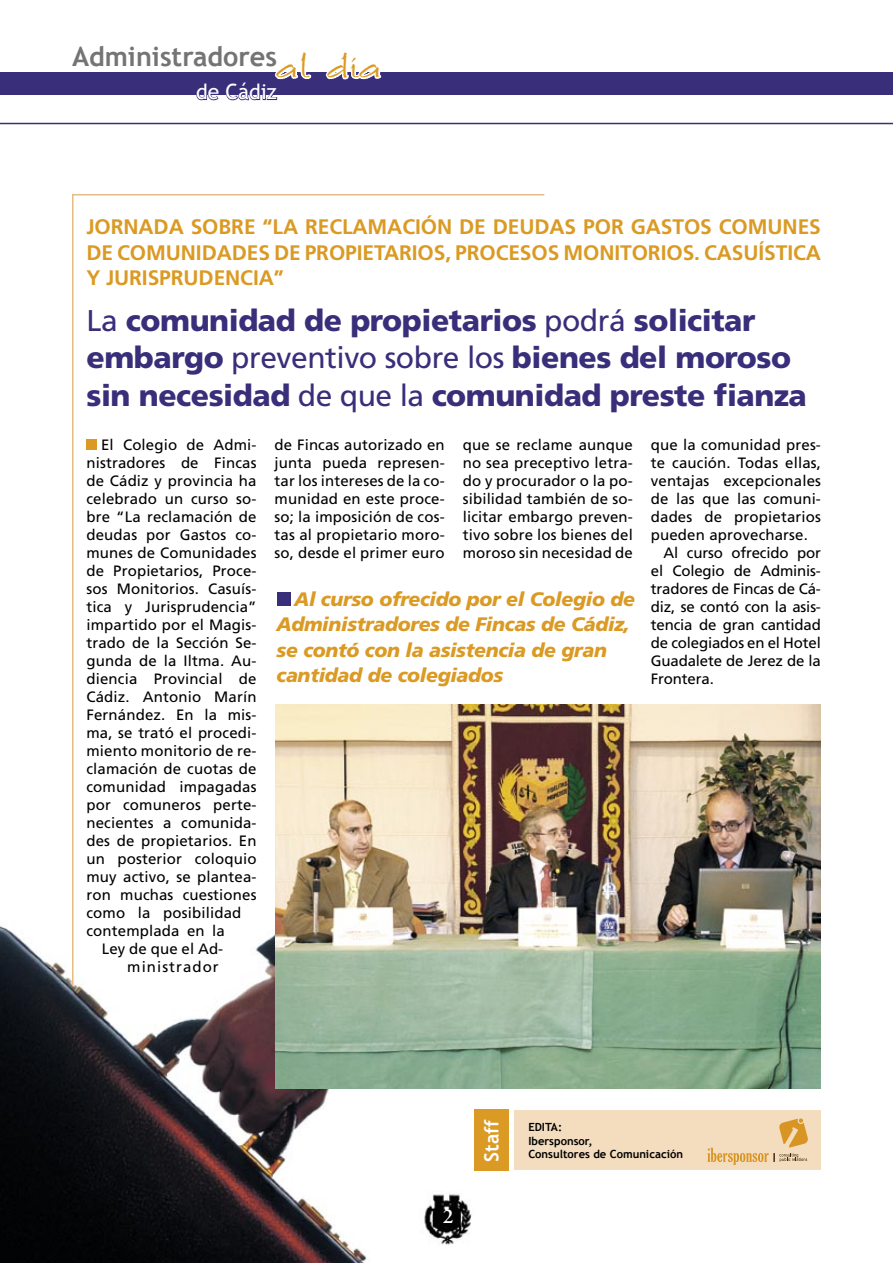
<style>
.page{position:relative;width:893px;height:1263px;background:#fff}
.page>*{position:absolute;margin:0;border:0;box-sizing:border-box;transform-origin:0 0}
.t1{font:36px "Ruling Script Two";color:#da9a23}
.t2{font:900 30px/37.5px "Frutiger";letter-spacing:-.015em;color:#392e7a}
.t3{font:700 27px "Trebuchet MS";color:#747474}
.t4{font:700 21px/25.2px "Frutiger";letter-spacing:-.005em;color:#da9a23;text-align:justify}
.t5{font:21px "Trebuchet MS";color:#fff}
.t6{font:600 21px "Adobe Garamond";color:#fff}
.t7{font:italic 900 19.5px/25.5px "Frutiger";letter-spacing:-.015em;color:#da9a23}
.t8{font:700 19.5px "Trebuchet MS";color:#fff}
.t9{font:15px/18px "Frutiger";letter-spacing:.01em;color:#000;text-align:justify}
.t10{font:15px "Frutiger";letter-spacing:.07em;color:#000}
.t11{font:700 11.25px "Trebuchet MS";color:#000}
.s1{font-weight:400}
</style>
<div class="page">
<div style="left:0;top:72px;width:893px;height:22px;background:#392e7a"></div>
<svg style="left:325px;top:72px;width:57px;height:8px"></svg>
<hr style="left:0;top:123px;width:893px;height:1px;background:#392e7a">
<div style="left:514px;top:1110px;width:307px;height:60px;background:#f4ddbf"></div>
<svg style="left:707px;top:1118px;width:101px;height:47px"></svg>
<div style="left:474px;top:1109px;width:35px;height:61px;background:#da9a23"></div>
<svg style="left:195px;top:72px;width:118px;height:53px"></svg>
<hr style="left:72px;top:194px;width:472px;height:2px;background:#e7bb86">
<div style="left:86px;top:439px;width:11px;height:11px;background:#da9a23"></div>
<img style="left:0;top:592px;width:443px;height:671px">
<img style="left:276px;top:704px;width:545px;height:384px">
<img style="left:419px;top:1191px;width:53px;height:57px">
<hr style="left:72px;top:194px;width:1px;height:791px;background:#e7bb86">
<div style="left:277px;top:592px;width:13px;height:13px;background:#392e7a"></div>
<p class="t3" style="left:72px;top:40px;width:207px">Administradores</p>
<p class="t1" style="left:276px;top:49px;width:107px">al día</p>
<p class="t5" style="left:196px;top:80px;width:82px">de Cádiz</p>
<p class="t4" style="left:86px;top:215px;width:736px">JORNADA SOBRE “LA RECLAMACIÓN DE DEUDAS POR GASTOS COMUNES DE COMUNIDADES DE PROPIETARIOS, PROCESOS MONITORIOS. CASUÍSTICA Y JURISPRUDENCIA”</p>
<p class="t2" style="left:86px;top:301px;width:722px"><span class="s1">La</span> comunidad de propietarios <span class="s1">podrá</span> solicitar embargo <span class="s1">preventivo sobre los</span> bienes del moroso sin necesidad <span class="s1">de que la</span> comunidad preste fianza</p>
<p class="t9" style="left:101px;top:436px;width:157px">El Colegio de Admi-</p>
<p class="t9" style="left:86px;top:454px;width:172px">nistradores de Fincas</p>
<p class="t9" style="left:86px;top:472px;width:172px">de Cádiz y provincia ha</p>
<p class="t9" style="left:86px;top:490px;width:172px">celebrado un curso so-</p>
<p class="t9" style="left:86px;top:508px;width:172px">bre “La reclamación de</p>
<p class="t9" style="left:86px;top:526px;width:172px">deudas por Gastos co-</p>
<p class="t9" style="left:86px;top:544px;width:172px">munes de Comunidades</p>
<p class="t9" style="left:86px;top:562px;width:172px">de Propietarios, Proce-</p>
<p class="t9" style="left:86px;top:580px;width:172px">sos Monitorios. Casuís-</p>
<p class="t9" style="left:86px;top:598px;width:172px">tica y Jurisprudencia”</p>
<p class="t9" style="left:86px;top:616px;width:172px">impartido por el Magis-</p>
<p class="t9" style="left:86px;top:634px;width:172px">trado de la Sección Se-</p>
<p class="t9" style="left:86px;top:652px;width:172px">gunda de la Iltma. Au-</p>
<p class="t9" style="left:86px;top:670px;width:172px">diencia Provincial de</p>
<p class="t9" style="left:86px;top:688px;width:172px">Cádiz. Antonio Marín</p>
<p class="t9" style="left:86px;top:706px;width:172px">Fernández. En la mis-</p>
<p class="t9" style="left:86px;top:724px;width:172px">ma, se trató el procedi-</p>
<p class="t9" style="left:86px;top:742px;width:172px">miento monitorio de re-</p>
<p class="t9" style="left:86px;top:760px;width:172px">clamación de cuotas de</p>
<p class="t9" style="left:86px;top:778px;width:172px">comunidad impagadas</p>
<p class="t9" style="left:86px;top:796px;width:172px">por comuneros perte-</p>
<p class="t9" style="left:86px;top:814px;width:172px">necientes a comunida-</p>
<p class="t9" style="left:86px;top:832px;width:172px">des de propietarios. En</p>
<p class="t9" style="left:86px;top:850px;width:172px">un posterior coloquio</p>
<p class="t9" style="left:86px;top:868px;width:172px">muy activo, se plantea-</p>
<p class="t9" style="left:86px;top:886px;width:172px">ron muchas cuestiones</p>
<p class="t9" style="left:86px;top:904px;width:156px">como la posibilidad</p>
<p class="t9" style="left:86px;top:922px;width:140px">contemplada en la</p>
<p class="t9" style="left:102px;top:940px;width:123px">Ley de que el Ad-</p>
<p class="t10" style="left:127px;top:958px;width:93px">ministrador</p>
<p class="t9" style="left:275px;top:436px;width:172px">de Fincas autorizado en junta pueda represen&shy;tar los intereses de la co&shy;munidad en este proce&shy;so; la imposición de cos&shy;tas al propietario moro&shy;so, desde el primer euro</p>
<p class="t9" style="left:463px;top:436px;width:172px">que se reclame aunque no sea preceptivo letra&shy;do y procurador o la po&shy;sibilidad también de so&shy;licitar embargo preven&shy;tivo sobre los bienes del moroso sin necesidad de</p>
<p class="t9" style="left:651px;top:436px;width:172px">que la comunidad pres&shy;te caución. Todas ellas, ventajas excepcionales de las que las comuni&shy;dades de propietarios pueden aprovecharse.</p>
<p class="t9" style="left:651px;top:544px;width:172px;text-indent:13px">Al curso ofrecido por el Colegio de Adminis&shy;tradores de Fincas de Cá&shy;diz, se contó con la asis&shy;tencia de gran cantidad de colegiados en el Hotel Guadalete de Jerez de la Frontera.</p>
<p class="t7" style="left:277px;top:586px;width:360px;text-indent:18px">Al curso ofrecido por el Colegio de<br>Administradores de Fincas de Cádiz, se contó con la asistencia de gran cantidad de colegiados</p>
<p class="t6" style="left:443px;top:1205px;width:12px">2</p>
<p class="t8" style="left:479px;top:1162px;width:44px;rotate:-90deg">Staff</p>
<p class="t11" style="left:528px;top:1120px;width:35px">EDITA:</p>
<p class="t11" style="left:528px;top:1134px;width:66px">Ibersponsor,</p>
<p class="t11" style="left:528px;top:1147px;width:156px">Consultores de Comunicación</p>
</div>
